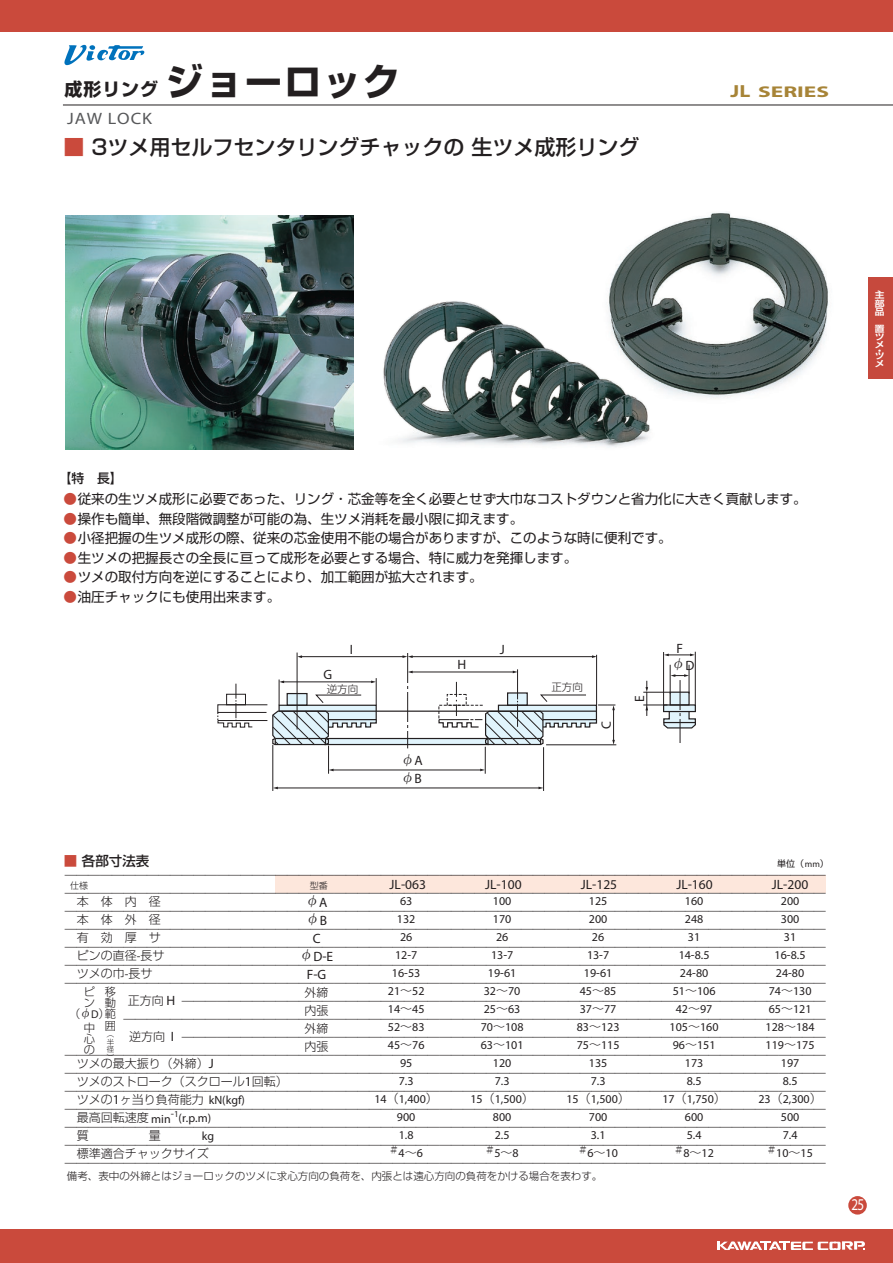
<style>
.page{position:relative;width:893px;height:1263px;background:#fff}
.page>*{position:absolute;margin:0;border:0;box-sizing:border-box;transform-origin:0 0}
.t1{font:700 37.5px "Shin Go Pro";letter-spacing:.05em;color:#231f20}
.t2{font:500 21px "Shin Go Pro";color:#231f20}
.t3{font:16.5px "Myriad Pro";letter-spacing:.05em;color:#57585a;scale:1.1 1}
.t4{font:16.5px "Myriad Pro";color:#fff;scale:.8 1}
.t5{font:700 15.6px "Myriad Pro";color:#a78437;scale:1.5 1}
.t6{font:13.5px "Shin Go Pro";color:#231f20}
.t7{font:13.5px/18px "Myriad Pro";color:#231f20;text-align:center}
.t8{font:300 13.5px/18px "Ryumin Pr 5";color:#231f20}
.t9{font:500 13.5px "Shin Go Pro";color:#231f20}
.t10{font:500 12.75px "Shin Go Pro";color:#231f20}
.t11{font:300 12px/18px "Ryumin Pr 5";color:#231f20;text-align:justify}
.t12{font:12px/18px "Myriad Pro";color:#231f20;text-align:center}
.t13{font:300 12px/18px "Shin Go Pro";color:#231f20}
.t14{font:300 11.25px/11.2px "Shin Go Pro";color:#231f20;text-align:justify}
.t15{font:300 10.5px "Shin Go Pro";color:#231f20}
.t16{font:9px "Shin Go Pro";color:#231f20}
.t17{font:300 9px "Shin Go Pro";color:#231f20}
.t18{font:700 8.7px/8.1px "Shin Go Pro De";color:#fff;text-align:justify;scale:1.11 1}
.t19{font:300 7.5px/7.5px "Shin Go Pro";color:#231f20;text-align:justify}
.s1{font-size:18px}
.s2{color:#ca4a3c}
.s3{font-size:17.55px}
.s4{font-family:"Myriad Pro";font-weight:400}
.s5{font-family:"Myriad Pro"}
.s6{font-family:"Shin Go Pro";font-weight:300}
.s7{font-family:"Ryumin Pr 5";font-weight:300}
.s8{font-family:"Ryumin Pr 5";font-size:12px}
.s9{font-family:"Myriad Pro";font-weight:400;font-size:13.5px}
</style>
<div class="page">
<svg style="left:377px;top:739px;width:61px;height:5px"></svg>
<div style="left:275px;top:875px;width:551px;height:18px;background:#fde7dc"></div>
<hr style="left:275px;top:738px;width:265px;height:1px;background:#231f20">
<hr style="left:324px;top:744px;width:165px;height:1px;background:#231f20">
<hr style="left:297px;top:652px;width:1px;height:77px;background:#231f20">
<hr style="left:596px;top:655px;width:1px;height:50px;background:#231f20">
<hr style="left:546px;top:744px;width:70px;height:1px;background:#231f20">
<hr style="left:543px;top:747px;width:1px;height:44px;background:#231f20">
<hr style="left:273px;top:745px;width:1px;height:46px;background:#231f20">
<hr style="left:277px;top:788px;width:262px;height:1px;background:#231f20">
<hr style="left:333px;top:770px;width:147px;height:1px;background:#231f20">
<hr style="left:300px;top:656px;width:104px;height:1px;background:#231f20">
<hr style="left:411px;top:656px;width:182px;height:1px;background:#231f20">
<hr style="left:412px;top:672px;width:102px;height:1px;background:#231f20">
<svg style="left:402px;top:653px;width:11px;height:95px"></svg>
<hr style="left:663px;top:652px;width:1px;height:53px;background:#231f20">
<hr style="left:695px;top:652px;width:1px;height:53px;background:#231f20">
<svg style="left:664px;top:653px;width:31px;height:3px"></svg>
<svg style="left:643px;top:665px;width:53px;height:78px"></svg>
<hr style="left:279px;top:710px;width:317px;height:2px;background:#231f20">
<svg style="left:217px;top:678px;width:160px;height:96px"></svg>
<svg style="left:438px;top:669px;width:177px;height:105px"></svg>
<svg style="left:64px;top:45px;width:80px;height:20px"></svg>
<img style="left:66px;top:216px;width:288px;height:233px">
<img style="left:609px;top:213px;width:220px;height:186px">
<img style="left:383px;top:300px;width:272px;height:148px">
<hr style="left:63px;top:105px;width:830px;height:1px;background:#231f20">
<div style="left:0;top:0;width:893px;height:32px;background:#ca4a3c"></div>
<div style="left:0;top:1229px;width:893px;height:34px;background:#ca4a3c"></div>
<svg style="left:717px;top:1241px;width:148px;height:9px"></svg>
<div style="left:848px;top:1196px;width:19px;height:18px;background:#ca4a3c;border-radius:50%"></div>
<div style="left:868px;top:277px;width:25px;height:101px;background:#c6493d"></div>
<h1 class="t1" style="left:65px;top:52px;width:337px"><span class="s1">成形リング</span> ジョーロック</h1>
<h3 class="t3" style="left:67px;top:108px;width:79px">JAW LOCK</h3>
<h2 class="t2" style="left:63px;top:130px;width:577px"><span class="s2">■</span> 3ツメ用セルフセンタリングチャックの 生ツメ成形リング</h2>
<h3 class="t5" style="left:731px;top:82px;width:67px"><span class="s3">JL</span> SERIES</h3>
<p class="t18" style="left:875px;top:289px;width:10px;line-height:8.6px">主部品</p>
<p class="t18" style="left:875px;top:324px;width:10px">置ツメ</p>
<p class="t18" style="left:875px;top:345px;width:7px">・</p>
<p class="t18" style="left:875px;top:351px;width:10px">ツメ</p>
<p class="t10" style="left:59px;top:468px;width:65px">【特　長】</p>
<p class="t6" style="left:63px;top:488px;width:745px"><span class="s2">●</span>従来の生ツメ成形に必要であった、リング・芯金等を全く必要とせず大巾なコストダウンと省力化に大きく貢献します。</p>
<p class="t6" style="left:63px;top:508px;width:461px"><span class="s2">●</span>操作も簡単、無段階微調整が可能の為、生ツメ消耗を最小限に抑えます。</p>
<p class="t6" style="left:63px;top:527px;width:610px"><span class="s2">●</span>小径把握の生ツメ成形の際、従来の芯金使用不能の場合がありますが、このような時に便利です。</p>
<p class="t6" style="left:63px;top:547px;width:515px"><span class="s2">●</span>生ツメの把握長さの全長に亘って成形を必要とする場合、特に威力を発揮します。</p>
<p class="t6" style="left:63px;top:566px;width:421px"><span class="s2">●</span>ツメの取付方向を逆にすることにより、加工範囲が拡大されます。</p>
<p class="t6" style="left:63px;top:586px;width:218px"><span class="s2">●</span>油圧チャックにも使用出来ます。</p>
<p class="t7" style="left:323px;top:665px;width:10px">G</p>
<p class="t7" style="left:350px;top:640px;width:5px">I</p>
<p class="t7" style="left:457px;top:655px;width:10px">H</p>
<p class="t7" style="left:500px;top:640px;width:6px">J</p>
<p class="t15" style="left:327px;top:680px;width:33px">逆方向</p>
<p class="t15" style="left:551px;top:678px;width:33px">正方向</p>
<p class="t8" style="left:401px;top:748px;width:23px">φ<span class="s4">A </span>φ<span class="s4">B</span></p>
<p class="t7" style="left:597px;top:729px;width:9px;rotate:-90deg">C</p>
<p class="t7" style="left:630px;top:702px;width:8px;rotate:-90deg">E</p>
<p class="t7" style="left:676px;top:639px;width:8px">F</p>
<p class="t8" style="left:672px;top:653px;width:24px">φ<span class="s4">D</span></p>
<p class="t9" style="left:64px;top:850px;width:87px"><span class="s2">■</span> 各部寸法表</p>
<p class="t16" style="left:777px;top:856px;width:53px">単位（<span class="s5">mm</span>）</p>
<p class="t11" style="left:65px;top:859px;width:762px">＿＿＿＿＿＿＿＿＿＿＿＿＿＿＿＿＿＿＿＿＿＿＿＿＿＿＿＿＿＿＿＿＿＿＿＿＿＿＿＿＿＿＿＿＿＿＿＿＿＿＿＿＿＿＿＿＿＿＿＿＿＿＿＿＿＿＿＿＿＿＿＿＿＿＿＿＿＿＿＿＿＿＿＿＿＿＿＿＿＿＿＿＿＿＿＿＿＿＿＿＿＿＿＿＿＿＿＿＿＿＿＿＿＿＿＿＿＿＿＿＿＿＿＿＿＿＿＿＿＿＿＿＿＿＿＿＿＿＿＿＿＿＿＿＿＿＿＿＿＿＿＿＿＿＿＿＿＿＿＿＿＿＿＿＿＿＿＿＿＿＿＿＿＿＿＿＿＿＿＿＿＿＿＿＿＿＿＿＿＿＿＿＿＿＿＿＿＿＿＿＿＿＿＿＿＿＿＿＿＿＿＿＿＿＿＿＿＿＿＿＿＿＿＿＿＿＿＿＿＿＿＿＿＿＿＿＿＿＿＿＿＿＿＿＿＿＿＿＿＿＿＿＿＿＿＿＿＿＿＿＿＿＿＿＿＿＿＿＿＿＿＿＿＿＿＿＿＿＿＿＿＿＿＿＿＿＿＿＿＿＿＿＿＿＿＿＿＿＿＿＿＿＿＿＿＿＿＿＿＿＿＿＿＿＿＿＿＿＿＿＿＿＿＿＿＿＿＿＿＿＿＿＿＿＿＿＿＿＿＿＿＿＿＿＿＿＿＿＿＿＿＿＿＿＿＿＿＿＿＿＿＿＿＿＿＿＿＿＿＿＿＿＿＿＿＿＿＿＿＿＿＿＿＿＿＿＿＿＿＿＿＿＿＿＿＿＿＿＿＿＿＿＿＿＿＿＿＿＿＿＿＿＿＿＿＿＿＿＿＿＿＿＿＿＿＿＿＿＿＿＿＿＿＿＿＿＿＿＿＿＿＿＿＿＿＿＿＿＿＿＿＿＿＿＿　　　　　　　　　　＿＿＿＿＿＿＿＿＿＿＿＿＿＿＿＿＿＿＿＿＿＿＿＿＿＿＿＿＿＿＿＿＿＿＿＿＿＿＿＿＿＿＿＿＿＿＿＿＿＿＿＿＿＿＿　　　　　＿＿＿＿＿＿＿＿＿＿＿＿＿＿＿＿＿＿＿＿＿＿＿＿＿＿＿＿＿＿＿＿＿＿＿＿＿＿＿＿＿＿＿＿＿＿＿＿＿＿＿＿＿＿＿＿＿＿＿＿　　　　　　　　　　＿＿＿＿＿＿＿＿＿＿＿＿＿＿＿＿＿＿＿＿＿＿＿＿＿＿＿＿＿＿＿＿＿＿＿＿＿＿＿＿＿＿＿＿＿＿＿＿＿＿＿＿＿＿＿＿＿＿＿＿＿＿＿＿＿＿＿＿＿＿＿＿＿＿＿＿＿＿＿＿＿＿＿＿＿＿＿＿＿＿＿＿＿＿＿＿＿＿＿＿＿＿＿＿＿＿＿＿＿＿＿＿＿＿＿＿＿＿＿＿＿＿＿＿＿＿＿＿＿＿＿＿＿＿＿＿＿＿＿＿＿＿＿＿＿＿＿＿＿＿＿＿＿＿＿＿＿＿＿＿＿＿＿＿＿＿＿＿＿＿＿＿＿＿＿＿＿＿＿＿＿＿＿＿＿＿＿＿＿＿＿＿＿＿＿＿＿＿＿＿＿＿＿＿＿＿＿＿＿＿＿＿＿＿＿＿＿＿＿＿＿＿＿＿＿＿＿＿＿＿＿＿＿＿＿＿＿＿＿＿＿＿＿＿＿＿＿＿＿＿＿＿＿＿＿＿＿＿＿＿＿＿＿＿＿＿＿＿＿＿＿＿＿＿＿＿＿＿＿＿＿＿＿＿＿＿＿＿＿＿＿＿＿＿＿＿＿＿＿＿＿＿＿＿＿＿＿＿＿＿＿＿＿＿＿＿＿＿＿＿＿＿＿＿＿＿＿＿＿＿＿＿＿＿＿＿＿＿＿＿＿＿＿＿＿＿＿＿＿＿＿＿＿＿＿＿＿＿＿＿＿＿＿＿＿＿＿＿＿＿＿＿＿＿＿＿＿＿＿＿＿＿＿＿＿＿＿＿＿＿＿＿＿＿＿＿＿＿＿＿＿＿＿＿＿＿＿＿＿＿＿＿＿＿＿＿＿＿＿＿＿＿＿＿＿＿＿＿＿＿＿＿＿＿＿＿＿＿＿＿＿＿＿＿＿＿＿＿＿＿＿＿＿＿＿＿＿＿＿＿＿＿＿＿＿＿＿＿＿＿＿＿＿＿＿＿＿＿＿＿＿＿＿＿＿＿＿＿＿＿＿＿＿＿＿＿＿＿＿＿＿＿＿＿＿＿＿＿＿＿</p>
<p class="t7" style="left:390px;top:875px;width:38px">JL<span class="s6">-</span>063</p>
<p class="t12" style="left:374px;top:892px;width:65px">63<br>132<br>26<br>12<span class="s6">-</span>7<br>16<span class="s6">-</span>53<br>21<span class="s6">～</span>52<br>14<span class="s6">～</span>45<br>52<span class="s6">～</span>83<br>45<span class="s6">～</span>76<br>95<br>7.3<br>14<span class="s6">（</span>1,400<span class="s6">）<br></span>900<br>1.8<br><sup>＃</sup>4<span class="s6">～</span>6</p>
<p class="t7" style="left:485px;top:875px;width:38px">JL<span class="s6">-</span>100</p>
<p class="t12" style="left:470px;top:892px;width:65px">100<br>170<br>26<br>13<span class="s6">-</span>7<br>19<span class="s6">-</span>61<br>32<span class="s6">～</span>70<br>25<span class="s6">～</span>63<br>70<span class="s6">～</span>108<br>63<span class="s6">～</span>101<br>120<br>7.3<br>15<span class="s6">（</span>1,500<span class="s6">）<br></span>800<br>2.5<br><sup>＃</sup>5<span class="s6">～</span>8</p>
<p class="t7" style="left:581px;top:875px;width:38px">JL<span class="s6">-</span>125</p>
<p class="t12" style="left:566px;top:892px;width:65px">125<br>200<br>26<br>13<span class="s6">-</span>7<br>19<span class="s6">-</span>61<br>45<span class="s6">～</span>85<br>37<span class="s6">～</span>77<br>83<span class="s6">～</span>123<br>75<span class="s6">～</span>115<br>135<br>7.3<br>15<span class="s6">（</span>1,500<span class="s6">）<br></span>700<br>3.1<br><sup>＃</sup>6<span class="s6">～</span>10</p>
<p class="t7" style="left:676px;top:875px;width:38px">JL<span class="s6">-</span>160</p>
<p class="t12" style="left:662px;top:892px;width:65px">160<br>248<br>31<br>14<span class="s6">-</span>8.5<br>24<span class="s6">-</span>80<br>51<span class="s6">～</span>106<br>42<span class="s6">～</span>97<br>105<span class="s6">～</span>160<br>96<span class="s6">～</span>151<br>173<br>8.5<br>17<span class="s6">（</span>1,750<span class="s6">）<br></span>600<br>5.4<br><sup>＃</sup>8<span class="s6">～</span>12</p>
<p class="t7" style="left:772px;top:875px;width:38px">JL<span class="s6">-</span>200</p>
<p class="t12" style="left:758px;top:892px;width:65px">200<br>300<br>31<br>16<span class="s6">-</span>8.5<br>24<span class="s6">-</span>80<br>74<span class="s6">～</span>130<br>65<span class="s6">～</span>121<br>128<span class="s6">～</span>184<br>119<span class="s6">～</span>175<br>197<br>8.5<br>23<span class="s6">（</span>2,300<span class="s6">）<br></span>500<br>7.4<br><sup>＃</sup>10<span class="s6">～</span>15</p>
<p class="t17" style="left:70px;top:878px;width:19px">仕様</p>
<p class="t17" style="left:310px;top:878px;width:19px">型番</p>
<p class="t13" style="left:77px;top:891px;width:89px">本　体　内　径本　体　外　径有　効　厚　サピンの直径<span class="s4">-</span>長サツメの巾<span class="s4">-</span>長サ</p>
<p class="t8" style="left:306px;top:890px;width:23px">φ<span class="s4">A </span>φ<span class="s4">B</span></p>
<p class="t7" style="left:300px;top:929px;width:35px">C <span class="s7">φ</span>D<span class="s6">-</span>E<br>F<span class="s6">-</span>G</p>
<p class="t13" style="left:305px;top:981px;width:25px;text-align:justify">外締内張外締内張</p>
<p class="t14" style="left:69px;top:984px;width:42px;text-align:center">ピ<br>ン（<span class="s8">φ</span><span class="s4">D</span>）</p>
<p class="t14" style="left:84px;top:1021px;width:12px">中心の</p>
<p class="t14" style="left:105px;top:984px;width:12px">移動範囲</p>
<p class="t19" style="left:107px;top:1030px;width:9px">（半径）</p>
<p class="t13" style="left:128px;top:990px;width:49px">正方向 <span class="s9">H</span></p>
<p class="t13" style="left:129px;top:1026px;width:46px">逆方向 <span class="s9">I</span></p>
<p class="t13" style="left:77px;top:1053px;width:212px">ツメの最大振り（外締）<span class="s9">J<br></span>ツメのストローク（スクロール<span class="s9">1</span>回転）ツメの<span class="s9">1</span>ヶ当り負荷能力 <span class="s4">kN(kgf)</span></p>
<p class="t12" style="left:77px;top:1108px;width:136px"><span class="s6">最高回転速度</span> min<sup>-</sup><sup>1</sup>(r.p.m)</p>
<p class="t13" style="left:77px;top:1143px;width:133px">標準適合チャックサイズ</p>
<p class="t15" style="left:67px;top:1167px;width:537px">備考、表中の外締とはジョーロックのツメに求心方向の負荷を、内張とは遠心方向の負荷をかける場合を表わす。</p>
<h3 class="t4" style="left:851px;top:1194px;width:18px">25</h3>
</div>
